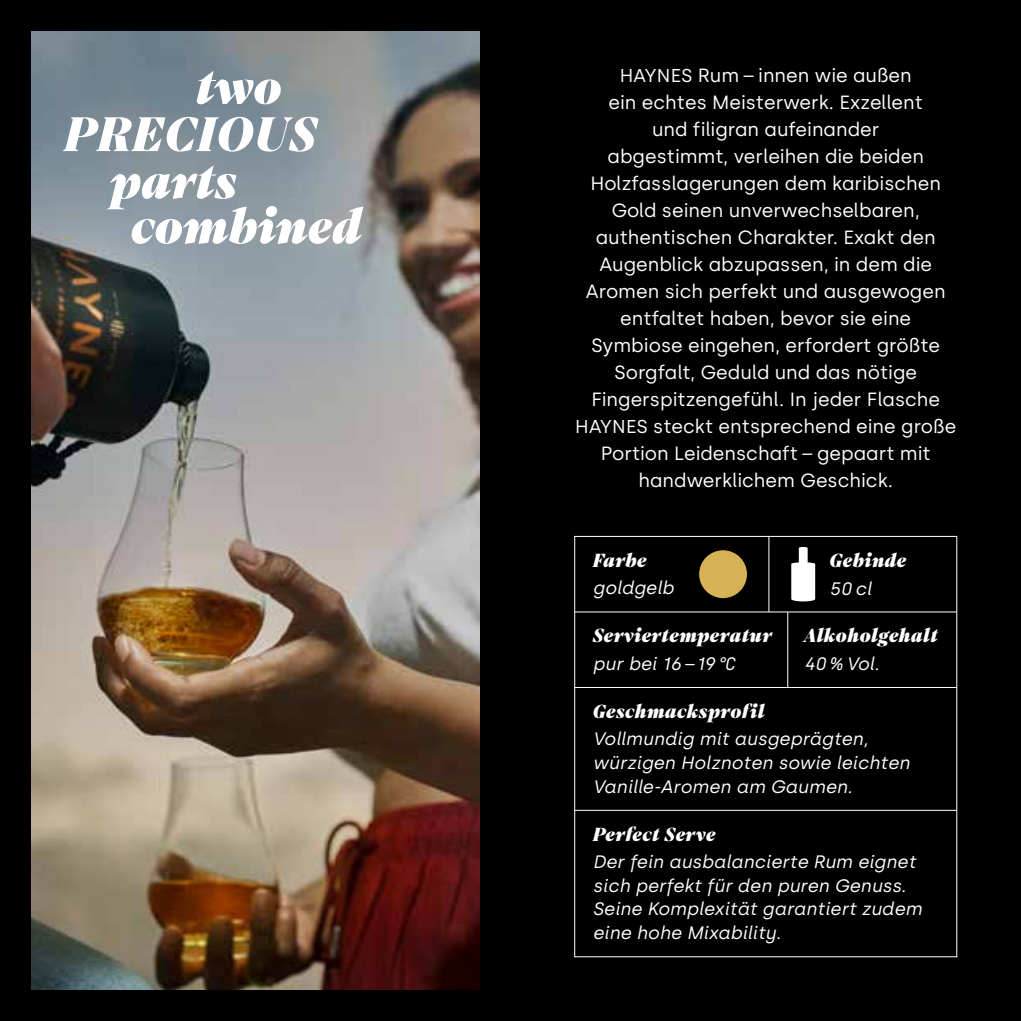
<style>
.page{position:relative;width:1021px;height:1021px;background:#fff}
.page>*{position:absolute;margin:0;border:0;box-sizing:border-box;transform-origin:0 0}
.t1{font:italic 800 51.75px "Mixta Pro";letter-spacing:.005em;color:#fff}
.t2{font:italic 800 51.75px "Mixta Pro";letter-spacing:.025em;color:#fff}
.t3{font:italic 800 20.25px "Mixta Pro";letter-spacing:.025em;color:#fff}
.t4{font:19.12px/27px "Silka";color:#fff;text-align:center}
.t5{font:italic 18px/23.6px "Silka";letter-spacing:.005em;color:#fff}
.s1{font-size:18.45px}
</style>
<div class="page">
<div style="left:0;top:0;width:1020px;height:1020px;background:#000"></div>
<img style="left:32px;top:32px;width:447px;height:957px">
<hr style="left:768px;top:536px;width:1px;height:76px;background:#fff">
<hr style="left:574px;top:611px;width:382px;height:1px;background:#fff">
<hr style="left:574px;top:687px;width:382px;height:1px;background:#fff">
<hr style="left:787px;top:612px;width:1px;height:75px;background:#fff">
<div style="left:699px;top:550px;width:48px;height:48px;background:#d7b254;border-radius:50%"></div>
<svg style="left:791px;top:547px;width:24px;height:54px"></svg>
<hr style="left:574px;top:810px;width:382px;height:1px;background:#fff">
<h1 class="t1" style="left:195px;top:55px;width:88px">two</h1>
<h1 class="t2" style="left:64px;top:103px;width:254px">PRECIOUS</h1>
<h1 class="t1" style="left:110px;top:150px;width:128px">parts</h1>
<h1 class="t1" style="left:131px;top:195px;width:232px">combined</h1>
<p class="t4" style="left:575px;top:62px;width:383px"><span class="s1">HAYNES</span> Rum – innen wie außen<br>ein echtes Meisterwerk. Exzellent<br>und filigran aufeinander<br>abgestimmt, verleihen die beiden Holzfasslagerungen dem karibischen Gold seinen unverwechselbaren, authentischen Charakter. Exakt den Augenblick abzupassen, in dem die Aromen sich perfekt und ausgewogen entfaltet haben, bevor sie eine Symbiose eingehen, erfordert größte Sorgfalt, Geduld und das nötige Fingerspitzengefühl. In jeder Flasche <span class="s1">HAYNES</span> steckt entsprechend eine große Portion Leidenschaft – gepaart mit handwerklichem Geschick.</p>
<p class="t3" style="left:593px;top:548px;width:55px">Farbe</p>
<p class="t5" style="left:593px;top:576px;width:82px">goldgelb</p>
<p class="t3" style="left:593px;top:623px;width:180px">Serviertemperatur</p>
<p class="t5" style="left:593px;top:651px;width:144px">pur bei 16 –19°C</p>
<p class="t3" style="left:829px;top:547px;width:78px">Gebinde</p>
<p class="t5" style="left:829px;top:576px;width:43px">50 cl</p>
<p class="t3" style="left:804px;top:623px;width:135px">Alkoholgehalt</p>
<p class="t5" style="left:804px;top:651px;width:77px">40 % Vol.</p>
<p class="t3" style="left:593px;top:699px;width:173px">Geschmacksprofil</p>
<p class="t5" style="left:593px;top:727px;width:318px">Vollmundig mit ausgeprägten, würzigen Holznoten sowie leichten<br>Vanille-Aromen am Gaumen.</p>
<p class="t3" style="left:593px;top:821px;width:124px">Perfect Serve</p>
<p class="t5" style="left:593px;top:850px;width:330px">Der fein ausbalancierte Rum eignet sich perfekt für den puren Genuss.<br>Seine Komplexität garantiert zudem eine hohe Mixability.</p>
</div>
